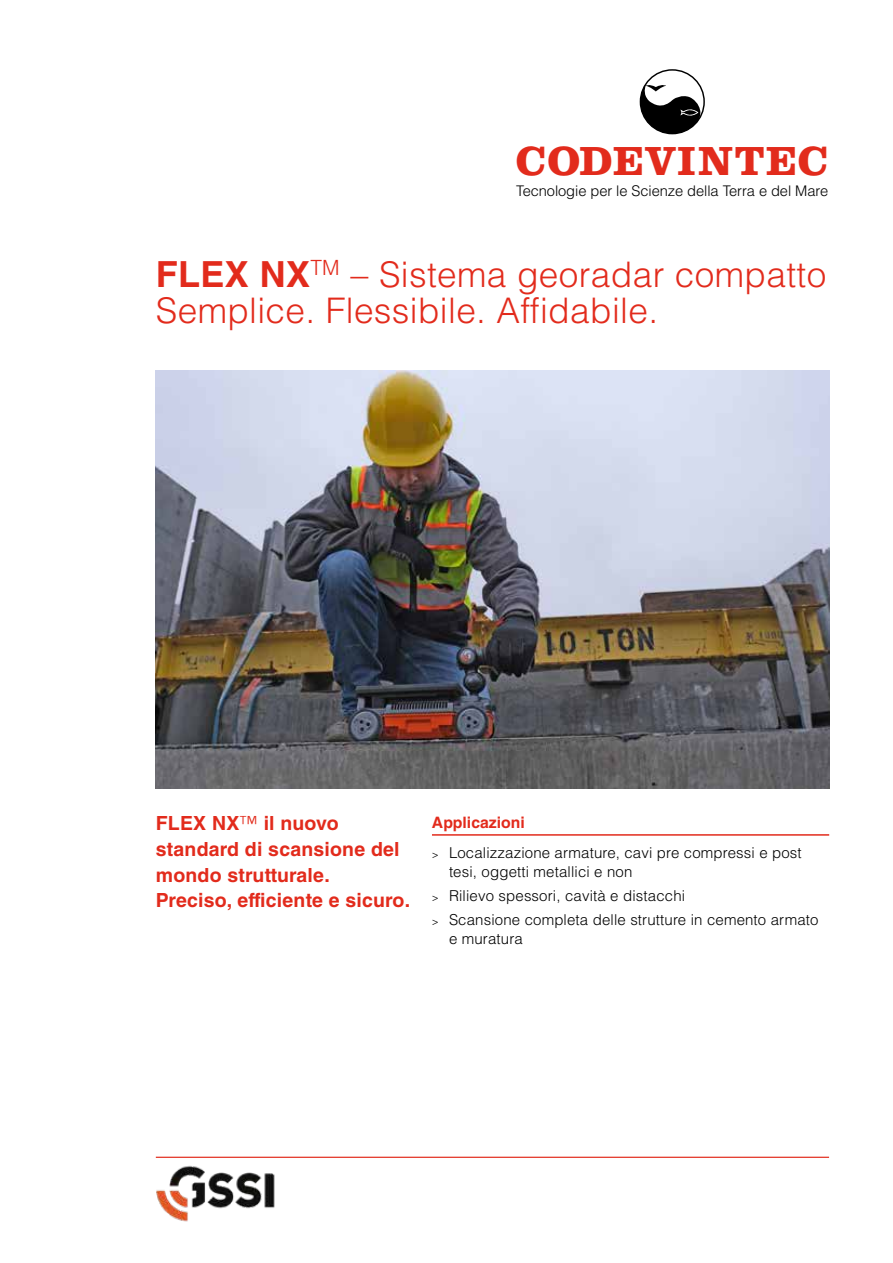
<style>
.page{position:relative;width:893px;height:1263px;background:#fff}
.page>*{position:absolute;margin:0;border:0;box-sizing:border-box;transform-origin:0 0}
.t1{font:700 42.15px "Clarendon LT Std";letter-spacing:.03em;color:#e22b1c}
.t2{font:300 35.25px/36px "Helvetica LT Std";letter-spacing:.01em;color:#e22b1c}
.t3{font:700 19.5px/25.5px "Helvetica LT Std";letter-spacing:.01em;color:#e22b1c}
.t4{font:700 15.75px "Helvetica LT Std";color:#e22b1c}
.t5{font:300 15px/19.2px "Helvetica LT Std";letter-spacing:.01em;color:#000}
.t6{font:300 14.7px "Helvetica LT Std";letter-spacing:-.005em;color:#000}
.s1{font-weight:700;font-size:36px}
.s2{font-size:36px}
.s3{font-weight:300}
.s4{font-size:10.5px}
</style>
<div class="page">
<img style="left:156px;top:370px;width:673px;height:419px">
<svg style="left:640px;top:70px;width:64px;height:64px"></svg>
<div style="left:640px;top:69px;width:65px;height:65px;border:1px solid #000;border-radius:50%"></div>
<hr style="left:156px;top:1157px;width:673px;height:1px;background:#e22b1c">
<hr style="left:432px;top:834px;width:397px;height:2px;background:#e22b1c">
<img style="left:156px;top:1165px;width:119px;height:57px">
<h1 class="t1" style="left:516px;top:136px;width:314px">CODEVINTEC</h1>
<p class="t6" style="left:516px;top:181px;width:313px">Tecnologie per le Scienze della Terra e del Mare</p>
<h2 class="t2" style="left:156px;top:256px;width:672px"><span class="s1">FLEX NX</span><sup>TM</sup> <span class="s2">–</span> Sistema georadar compatto<br>Semplice. Flessibile. Affidabile.</h2>
<h3 class="t3" style="left:156px;top:810px;width:256px">FLEX NX<span class="s3">™</span> il nuovo standard di scansione del mondo strutturale.<br>Preciso, efficiente e sicuro.</h3>
<p class="t4" style="left:432px;top:813px;width:94px">Applicazioni</p>
<p class="t5" style="left:449px;top:842px;width:354px;text-indent:-17px"><span class="s4">&gt;</span> Localizzazione armature, cavi pre compressi e post tesi, oggetti metallici e non</p>
<p class="t5" style="left:432px;top:883px;width:388px;line-height:24px"><span class="s4">&gt;</span> Rilievo spessori, cavità e distacchi<br><span class="s4">&gt;</span> Scansione completa delle strutture in cemento armato</p>
<p class="t5" style="left:449px;top:929px;width:75px">e muratura</p>
</div>
